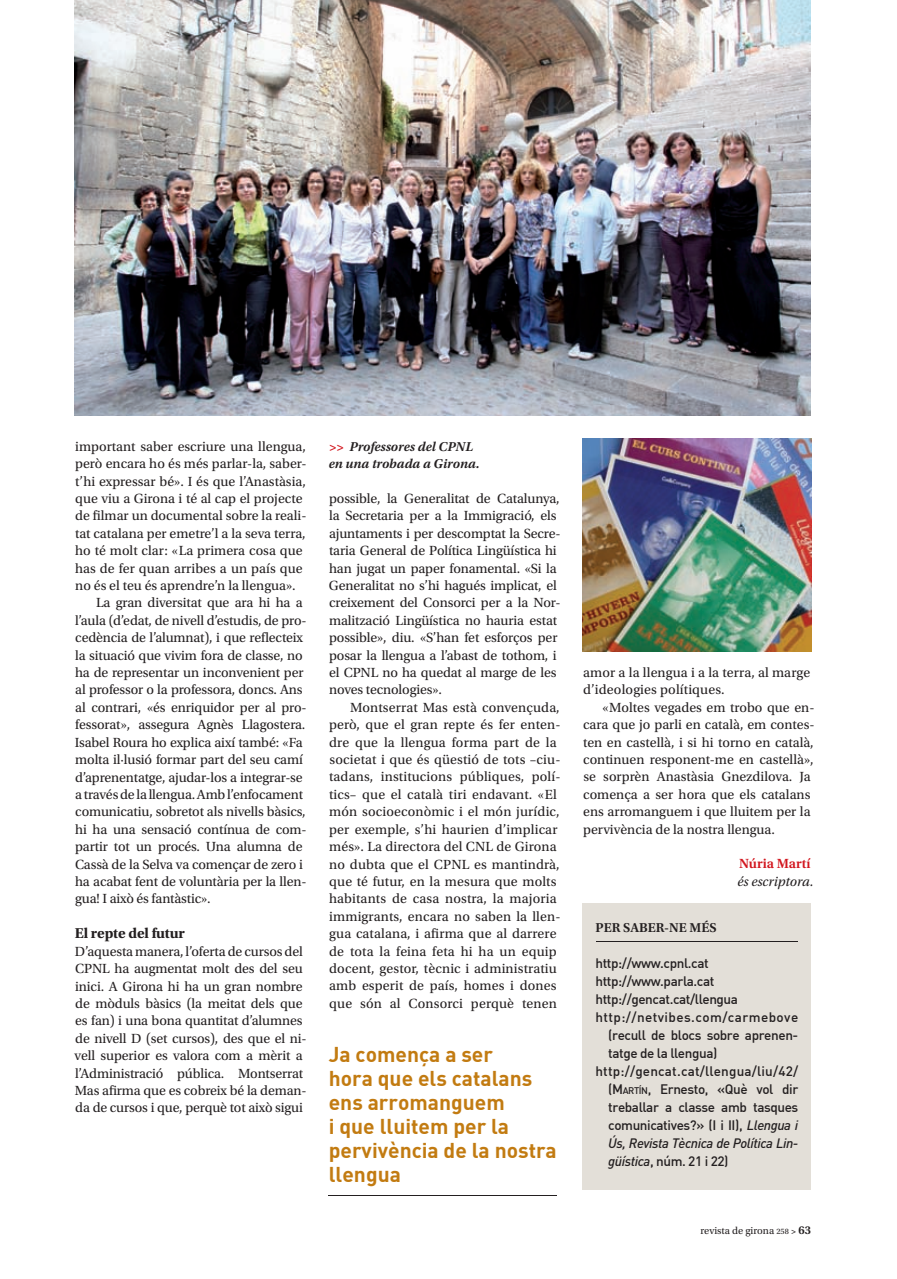
<style>
.page{position:relative;width:897px;height:1279px;background:#fff}
.page>*{position:absolute;margin:0;border:0;box-sizing:border-box;transform-origin:0 0}
.t1{font:21px/24px "DIN Bold";color:#c27b11}
.t2{font:700 15px "Utopia Std";letter-spacing:-.01em;color:#231f20}
.t3{font:13.95px/17.4px "Utopia Std";letter-spacing:-.01em;color:#231f20}
.t4{font:13.95px/17.4px "Utopia Std";letter-spacing:.01em;color:#231f20}
.t5{font:italic 13.95px "Utopia Std";color:#231f20}
.t6{font:600 13.95px "Utopia Std";color:#d2161e}
.t7{font:500 13.5px "DIN";letter-spacing:-.03em;color:#231f20}
.t8{font:italic 600 13.5px/17.4px "Utopia Std";color:#231f20}
.t9{font:500 13.5px "DIN";letter-spacing:.01em;color:#231f20}
.t10{font:italic 500 13.5px "DIN";letter-spacing:-.03em;color:#231f20}
.t11{font:500 13.5px "DIN";letter-spacing:.03em;color:#231f20}
.t12{font:600 13.5px "Utopia Std";color:#231f20}
.t13{font:10.5px "Utopia Std";color:#231f20}
.s1{color:#d2161e}
.s2{font-style:inherit}
.s3{font-size:9.45px}
.s4{font-style:italic}
.s5{font-size:8.25px}
.s6{font-weight:600;font-size:9px}
.s7{font-weight:600;font-size:12px}
</style>
<div class="page">
<hr style="left:328px;top:1194px;width:228px;height:1px;background:#231f20">
<div style="left:582px;top:903px;width:228px;height:286px;background:#e3dfd8"></div>
<hr style="left:595px;top:941px;width:202px;height:1px;background:#231f20">
<img style="left:75px;top:0;width:735px;height:416px">
<img style="left:582px;top:439px;width:228px;height:212px">
<p class="t3" style="left:75px;top:437px;width:232px">important saber escriure una llengua,</p>
<p class="t3" style="left:75px;top:455px;width:233px">però encara ho és més parlar-la, saber-</p>
<p class="t3" style="left:75px;top:472px;width:232px">t’hi expressar bé». I és que l’Anastàsia,</p>
<p class="t3" style="left:75px;top:490px;width:229px">que viu a Girona i té al cap el projecte</p>
<p class="t3" style="left:75px;top:507px;width:233px">de filmar un documental sobre la reali-</p>
<p class="t3" style="left:75px;top:524px;width:232px">tat catalana per emetre’l a la seva terra,</p>
<p class="t3" style="left:75px;top:542px;width:229px">ho té molt clar: «La primera cosa que</p>
<p class="t3" style="left:75px;top:559px;width:229px">has de fer quan arribes a un país que</p>
<p class="t3" style="left:75px;top:577px;width:222px">no és el teu és aprendre’n la llengua».</p>
<p class="t3" style="left:96px;top:594px;width:208px">La gran diversitat que ara hi ha a</p>
<p class="t3" style="left:75px;top:611px;width:233px">l’aula (d’edat, de nivell d’estudis, de pro-</p>
<p class="t3" style="left:75px;top:629px;width:229px">cedència de l’alumnat), i que reflecteix</p>
<p class="t3" style="left:75px;top:646px;width:229px">la situació que vivim fora de classe, no</p>
<p class="t3" style="left:75px;top:664px;width:230px">ha de representar un inconvenient per</p>
<p class="t3" style="left:75px;top:681px;width:229px">al professor o la professora, doncs. Ans</p>
<p class="t3" style="left:75px;top:698px;width:233px">al contrari, «és enriquidor per al pro-</p>
<p class="t3" style="left:75px;top:716px;width:231px">fessorat», assegura Agnès Llagostera.</p>
<p class="t3" style="left:75px;top:733px;width:229px">Isabel Roura ho explica així també: «Fa</p>
<p class="t3" style="left:75px;top:751px;width:229px">molta il·lusió formar part del seu camí</p>
<p class="t3" style="left:75px;top:768px;width:229px">d’aprenentatge, ajudar-los a integrar-se</p>
<p class="t3" style="left:75px;top:785px;width:229px">a través de la llengua. Amb l’enfocament</p>
<p class="t3" style="left:75px;top:803px;width:232px">comunicatiu, sobretot als nivells bàsics,</p>
<p class="t3" style="left:75px;top:820px;width:233px">hi ha una sensació contínua de com-</p>
<p class="t3" style="left:75px;top:838px;width:229px">partir tot un procés. Una alumna de</p>
<p class="t3" style="left:75px;top:855px;width:229px">Cassà de la Selva va començar de zero i</p>
<p class="t3" style="left:75px;top:872px;width:233px">ha acabat fent de voluntària per la llen-</p>
<p class="t3" style="left:75px;top:890px;width:137px">gua! I això és fantàstic».</p>
<p class="t2" style="left:75px;top:924px;width:111px">El repte del futur</p>
<p class="t3" style="left:75px;top:942px;width:233px">D’aquesta manera, l’oferta de cursos del CPNL ha augmentat molt des del seu inici. A Girona hi ha un gran nombre de mòduls bàsics (la meitat dels que es fan) i una bona quantitat d’alumnes de nivell D (set cursos), des que el ni&shy;vell superior es valora com a mèrit a l’Administració pública. Montserrat Mas afirma que es cobreix bé la deman&shy;da de cursos i que, perquè tot això sigui</p>
<p class="t8" style="left:328px;top:437px;width:152px"><span class="s1">&gt;&gt;</span> Professores del CPNL en una trobada a Girona.</p>
<p class="t3" style="left:329px;top:490px;width:233px">possible, la Generalitat de Catalunya, la Secretaria per a la Immigració, els ajuntaments i per descomptat la Secre&shy;taria General de Política Lingüística hi han jugat un paper fonamental. «Si la Generalitat no s’hi hagués implicat, el creixement del Consorci per a la Nor&shy;malització Lingüística no hauria estat possible», diu. «S’han fet esforços per posar la llengua a l’abast de tothom, i el CPNL no ha quedat al marge de les noves tecnologies».</p>
<p class="t4" style="left:329px;top:698px;width:233px;text-indent:21px">Montserrat Mas està convençuda, però, que el gran repte és fer enten&shy;dre que la llengua forma part de la societat i que és qüestió de tots –ciu&shy;tadans, institucions públiques, polí&shy;tics– que el català tiri endavant. «El món socioeconòmic i el món jurídic, per exemple, s’hi haurien d’implicar més». La directora del CNL de Girona no dubta que el CPNL es mantindrà, que té futur, en la mesura que molts habitants de casa nostra, la majoria immigrants, encara no saben la llen&shy;gua catalana, i afirma que al darrere de tota la feina feta hi ha un equip docent, gestor, tècnic i administratiu amb esperit de país, homes i dones que són al Consorci perquè tenen</p>
<h1 class="t1" style="left:328px;top:1041px;width:229px">Ja comença a ser<br>hora que els catalans ens arromanguem<br>i que lluitem per la pervivència de la nostra llengua</h1>
<p class="t4" style="left:583px;top:663px;width:229px">amor a la llengua i a la terra, al marge d’ideologies polítiques.</p>
<p class="t3" style="left:582px;top:698px;width:233px;text-indent:19px">«Moltes vegades em trobo que en&shy;cara que jo parli en català, em contes&shy;ten en castellà, i si hi torno en català, continuen responent-me en castellà», se sorprèn Anastàsia Gnezdilova. Ja comença a ser hora que els catalans ens arromanguem i que lluitem per la pervivència de la nostra llengua.</p>
<p class="t6" style="left:738px;top:855px;width:73px">Núria Martí</p>
<p class="t5" style="left:737px;top:873px;width:78px">és escriptora.</p>
<p class="t12" style="left:595px;top:920px;width:123px">PER SABER-NE MÉS</p>
<p class="t7" style="left:595px;top:953px;width:115px">http://www.cpnl.cat</p>
<p class="t7" style="left:595px;top:971px;width:120px">http://www.parla.cat</p>
<p class="t7" style="left:595px;top:989px;width:144px">http://gencat.cat/llengua</p>
<p class="t11" style="left:595px;top:1007px;width:204px">http://netvibes.com/carmebove</p>
<p class="t7" style="left:608px;top:1025px;width:191px">(recull de blocs sobre aprenen-</p>
<p class="t7" style="left:608px;top:1043px;width:111px">tatge de la llengua)</p>
<p class="t9" style="left:595px;top:1061px;width:204px">http://gencat.cat/llengua/liu/42/</p>
<p class="t7" style="left:608px;top:1079px;width:191px">(<span class="s2">M</span><span class="s3">ARTÍN</span>, Ernesto, «Què vol dir</p>
<p class="t7" style="left:608px;top:1097px;width:191px">treballar a classe amb tasques</p>
<p class="t7" style="left:608px;top:1115px;width:191px">comunicatives?» (I i II), <span class="s4">Llengua i</span></p>
<p class="t10" style="left:608px;top:1133px;width:191px">Ús, Revista Tècnica de Política Lin-</p>
<p class="t7" style="left:608px;top:1151px;width:122px"><span class="s4">güística</span>, núm. 21 i 22)</p>
<p class="t13" style="left:700px;top:1224px;width:112px">revista de girona <span class="s5">258</span> <span class="s6">&gt;</span> <span class="s7">63</span></p>
</div>
